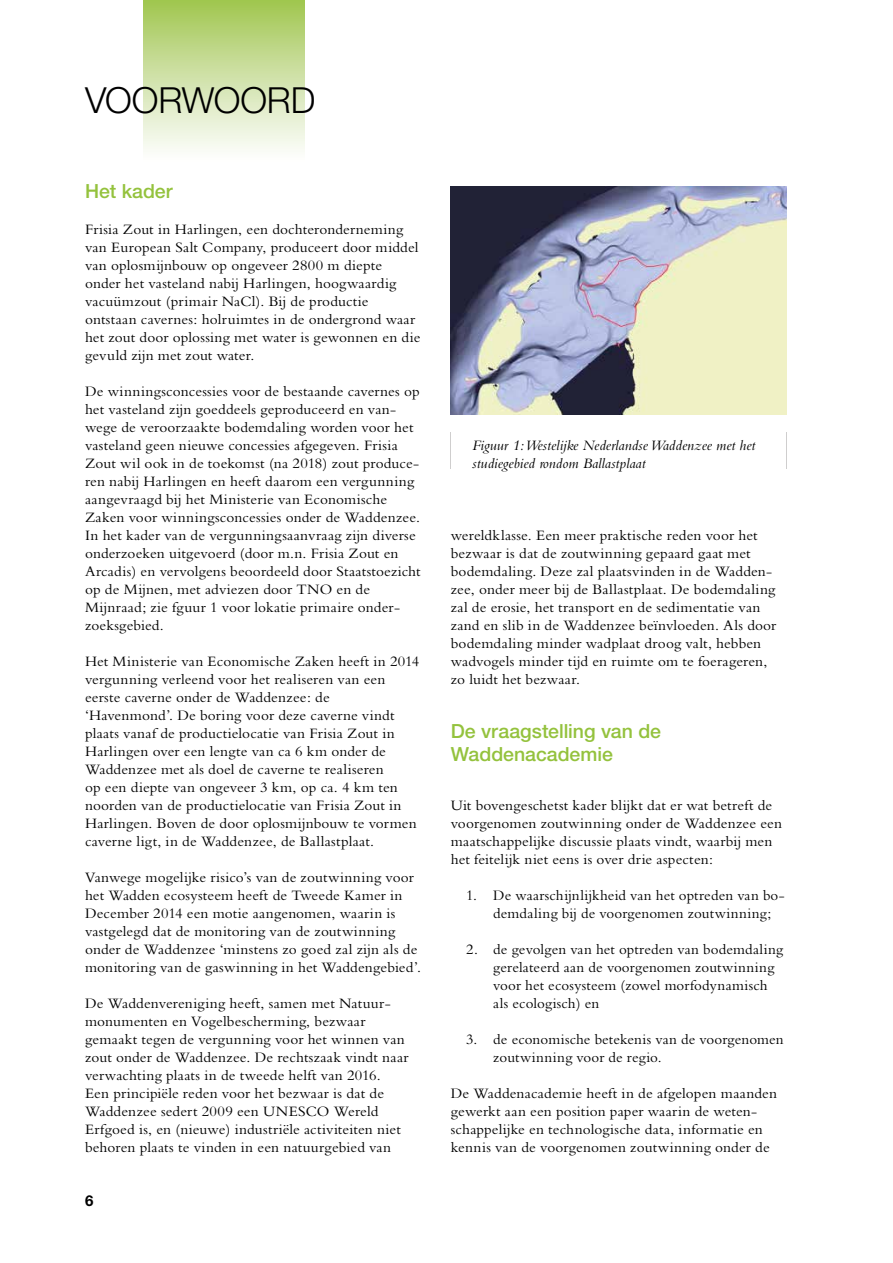
<style>
.page{position:relative;width:893px;height:1263px;background:#fff}
.page>*{position:absolute;margin:0;border:0;box-sizing:border-box;transform-origin:0 0}
.t1{font:300 36px "Helvetica Neue";letter-spacing:-.005em;color:#000}
.t2{font:500 19.5px/23.4px "Helvetica Neue";color:#94c23d}
.t3{font:15px/18px "Bembo";letter-spacing:.01em;color:#000}
.t4{font:italic 15px/18px "Bembo";color:#000}
.t5{font:700 15px "Helvetica Neue";color:#000}
</style>
<div class="page">
<div style="left:144px;top:0;width:160px;height:162px;background:linear-gradient(to bottom,#a2c652,#fff)"></div>
<img style="left:451px;top:187px;width:336px;height:228px">
<hr style="left:451px;top:432px;width:1px;height:36px;background:#cfcece">
<hr style="left:786px;top:432px;width:1px;height:36px;background:#cfcece">
<h1 class="t1" style="left:85px;top:79px;width:232px">VOORWOORD</h1>
<h2 class="t2" style="left:85px;top:179px;width:89px">Het kader</h2>
<p class="t3" style="left:85px;top:220px;width:337px">Frisia Zout in Harlingen, een dochteronderneming van European Salt Company, produceert door middel van oplosmijnbouw op ongeveer 2800 m diepte onder het vasteland nabij Harlingen, hoogwaardig vacuümzout (primair NaCl). Bij de productie ontstaan cavernes: holruimtes in de ondergrond waar het zout door oplossing met water is gewonnen en die gevuld zijn met zout water.</p>
<p class="t3" style="left:85px;top:382px;width:337px">De winningsconcessies voor de bestaande cavernes op het vasteland zijn goeddeels geproduceerd en van&shy;wege de veroorzaakte bodemdaling worden voor het vasteland geen nieuwe concessies afgegeven. Frisia Zout wil ook in de toekomst (na 2018) zout produce&shy;ren nabij Harlingen en heeft daarom een vergunning aangevraagd bij het Ministerie van Economische Zaken voor winningsconcessies onder de Waddenzee.<br>In het kader van de vergunningsaanvraag zijn diverse onderzoeken uitgevoerd (door m.n. Frisia Zout en Arcadis) en vervolgens beoordeeld door Staats toezicht op de Mijnen, met adviezen door TNO en de Mijnraad; zie fguur 1 voor lokatie primaire onder&shy;zoeksgebied.</p>
<p class="t3" style="left:85px;top:652px;width:336px">Het Ministerie van Economische Zaken heeft in 2014 vergunning verleend voor het realiseren van een eerste caverne onder de Waddenzee: de ‘Havenmond’. De boring voor deze caverne vindt plaats vanaf de productielocatie van Frisia Zout in Harlingen over een lengte van ca 6 km onder de Waddenzee met als doel de caverne te realiseren<br>op een diepte van ongeveer 3 km, op ca. 4 km ten noorden van de productielocatie van Frisia Zout in Harlingen. Boven de door oplosmijnbouw te vormen caverne ligt, in de Waddenzee, de Ballastplaat.</p>
<p class="t3" style="left:85px;top:868px;width:337px">Vanwege mogelijke risico’s van de zoutwinning voor het Wadden ecosysteem heeft de Tweede Kamer in December 2014 een motie aangenomen, waarin is vastgelegd dat de monitoring van de zoutwinning onder de Waddenzee ‘minstens zo goed zal zijn als de monitoring van de gaswinning in het Waddengebied’.</p>
<p class="t3" style="left:85px;top:994px;width:325px">De Waddenvereniging heeft, samen met Natuur&shy;monumenten en Vogelbescherming, bezwaar gemaakt tegen de vergunning voor het winnen van zout onder de Waddenzee. De rechtszaak vindt naar verwachting plaats in de tweede helft van 2016.<br>Een principiële reden voor het bezwaar is dat de Waddenzee sedert 2009 een UNESCO Wereld Erfgoed is, en (nieuwe) industriële activiteiten niet behoren plaats te vinden in een natuurgebied van</p>
<p class="t5" style="left:85px;top:1191px;width:10px">6</p>
<p class="t4" style="left:472px;top:436px;width:285px">Figuur 1: Westelijke Nederlandse Waddenzee met het studiegebied rondom Ballastplaat</p>
<p class="t3" style="left:451px;top:526px;width:327px">wereldklasse. Een meer praktische reden voor het bezwaar is dat de zoutwinning gepaard gaat met bodemdaling. Deze zal plaatsvinden in de Wadden&shy;zee, onder meer bij de Ballastplaat. De bodemdaling zal de erosie, het transport en de sedimentatie van zand en slib in de Waddenzee beïnvloeden. Als door bodemdaling minder wadplaat droog valt, hebben wadvogels minder tijd en ruimte om te foerageren, zo luidt het bezwaar.</p>
<h2 class="t2" style="left:451px;top:719px;width:212px">De vraagstelling van de<br>Waddenacademie</h2>
<p class="t3" style="left:451px;top:796px;width:333px">Uit bovengeschetst kader blijkt dat er wat betreft de voorgenomen zoutwinning onder de Waddenzee een maatschappelijke discussie plaats vindt, waarbij men het feitelijk niet eens is over drie aspecten:</p>
<p class="t3" style="left:493px;top:886px;width:293px;text-indent:-27px">1. De waarschijnlijkheid van het optreden van bo&shy;demdaling bij de voorgenomen zoutwinning;</p>
<p class="t3" style="left:493px;top:940px;width:291px;text-indent:-27px">2. de gevolgen van het optreden van bodemdaling gerelateerd aan de voorgenomen zoutwinning voor het ecosysteem (zowel morfodynamisch als ecologisch) en</p>
<p class="t3" style="left:493px;top:1030px;width:292px;text-indent:-27px">3. de economische betekenis van de voorgenomen zoutwinning voor de regio.</p>
<p class="t3" style="left:451px;top:1084px;width:328px">De Waddenacademie heeft in de afgelopen maanden gewerkt aan een position paper waarin de weten&shy;schappelijke en technologische data, informatie en kennis van de voorgenomen zoutwinning onder de</p>
</div>
